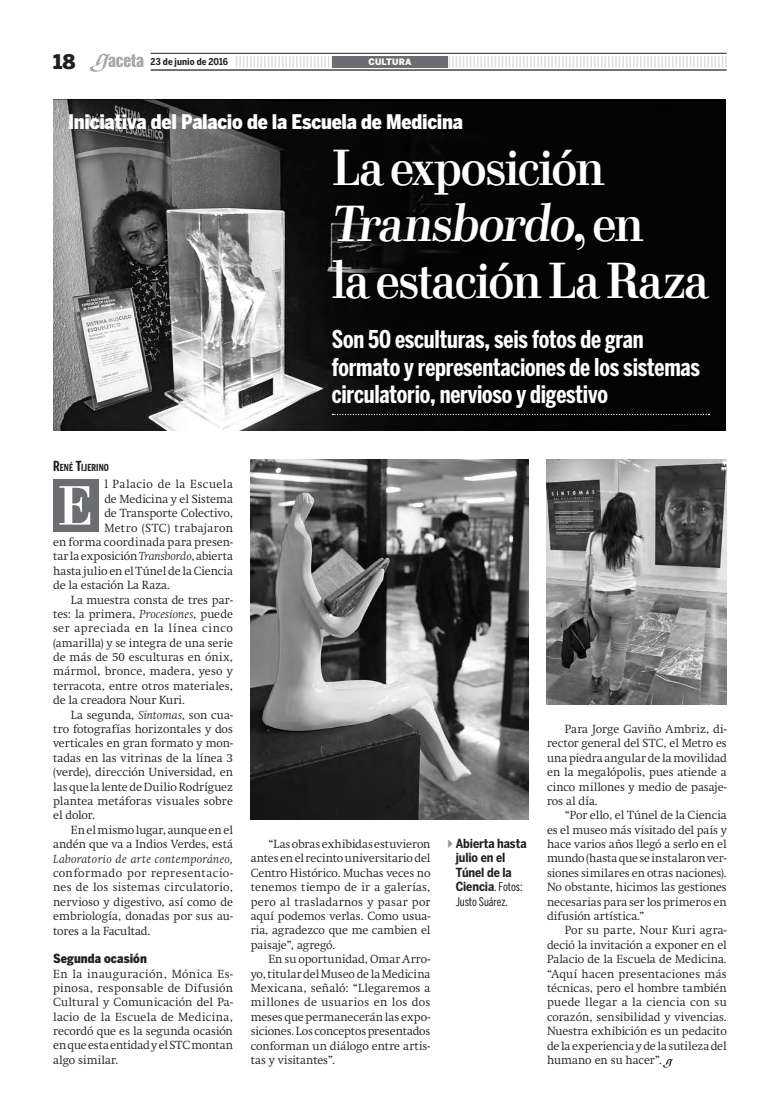
<style>
.page{position:relative;width:780px;height:1117px;background:#fff}
.page>*{position:absolute;margin:0;border:0;box-sizing:border-box;transform-origin:0 0}
._3_0_Tex_Cap_4{font:700 56.38px "Cellini TF";color:#fff}
._1_0_Cabeza_Principa{font:700 51.25px/56.4px "Cellini TF";letter-spacing:-.03em;color:#fff;scale:.95 1}
._2_0_Sumario_2{font:700 extra-condensed 24.38px/27.5px "Benton Sans";letter-spacing:-.01em;color:#fff}
._0_0_Balazo{font:900 condensed 20px "Benton Sans";letter-spacing:-.015em;color:#fff}
.t1{font:900 20px "Benton Sans";color:#231f20}
.t2{font:700 condensed 12.5px/14.4px "Benton Sans";letter-spacing:-.005em;color:#231f20}
._3_0_Descanso{font:900 condensed 12.5px "Benton Sans";letter-spacing:.005em;color:#231f20}
.t3{font:extra-condensed 11.88px "Benton Sans";letter-spacing:-.005em;color:#231f20}
._3_0_Texto{font:300 11.62px/14.4px "Swift";color:#231f20;text-align:justify}
._3_0_Tex_s_sangria{font:300 11.62px/14.4px "Swift";letter-spacing:-.005em;color:#231f20;text-align:justify}
._3_0_Tex_Cap_4-2{font:300 11.62px "Swift";letter-spacing:.01em;color:#231f20}
._3_0_Tex_Cap_4-3{font:300 11.62px "Swift";letter-spacing:.03em;color:#231f20}
._3_0_Tex_Cap_4-4{font:300 11.62px "Swift";letter-spacing:.04em;color:#231f20}
._4_0_Crédito_nota{font:700 extra-condensed 9.62px "Benton Sans";letter-spacing:.01em;color:#231f20}
.t4{font:700 condensed 9.38px "Benton Sans";letter-spacing:.01em;color:#231f20}
.t5{font:900 8.75px "Benton Sans";letter-spacing:.015em;color:#fff}
.s1{font-size:13.75px}
.s2{font-style:italic}
.s3{font-weight:400;font-stretch:extra-condensed;font-size:11.88px}
</style>
<div class="page">
<svg style="left:236px;top:56px;width:490px;height:11px"></svg>
<div style="left:332px;top:56px;width:115px;height:11px;background:#6c6d70"></div>
<hr style="left:151px;top:53px;width:575px;height:1px;background:#231f20">
<hr style="left:151px;top:69px;width:575px;height:2px;background:#231f20">
<svg style="left:89px;top:53px;width:54px;height:19px"></svg>
<img style="left:53px;top:100px;width:672px;height:330px">
<div style="left:53px;top:478px;width:46px;height:53px;background:#6c6d70"></div>
<svg style="left:332px;top:414px;width:377px;height:1px"></svg>
<img style="left:250px;top:459px;width:279px;height:360px">
<img style="left:546px;top:459px;width:180px;height:245px">
<svg style="left:663px;top:1058px;width:9px;height:9px"></svg>
<p class="t1" style="left:53px;top:50px;width:24px">18</p>
<p class="t5" style="left:368px;top:57px;width:44px">CULTURA</p>
<p class="t4" style="left:151px;top:56px;width:79px">23 de junio de 2016</p>
<p class="_0_0_Balazo" style="left:68px;top:110px;width:396px">Iniciativa del Palacio de la Escuela de Medicina</p>
<p class="_1_0_Cabeza_Principa" style="left:332px;top:138px;width:398px">La exposición<br>Transbordo, e n<br>la estación La Raza</p>
<p class="_2_0_Sumario_2" style="left:332px;top:325px;width:370px">Son 50 esculturas, seis fotos de gran formato y representaciones de los sistemas circulatorio, nervioso y digestivo</p>
<p class="_4_0_Crédito_nota" style="left:53px;top:461px;width:57px"><span class="s1">R</span>ENÉ <span class="s1">T</span>IJERINO</p>
<p class="_3_0_Tex_Cap_4" style="left:57px;top:472px;width:37px">E</p>
<p class="_3_0_Tex_Cap_4-4" style="left:104px;top:477px;width:130px">l Palacio de la Escuela</p>
<p class="_3_0_Tex_Cap_4-2" style="left:104px;top:492px;width:130px">de Medicina y el Sistema</p>
<p class="_3_0_Tex_Cap_4-2" style="left:104px;top:506px;width:130px">de Transporte Colectivo,</p>
<p class="_3_0_Tex_Cap_4-3" style="left:104px;top:520px;width:130px">Metro (STC) trabajaron</p>
<p class="_3_0_Tex_Cap_4-2" style="left:53px;top:535px;width:181px">en forma coordinada para presen-</p>
<p class="_3_0_Tex_Cap_4-2" style="left:53px;top:549px;width:181px">tar la exposición <span class="s2">Transbordo</span>, abierta</p>
<p class="_3_0_Tex_Cap_4-2" style="left:53px;top:564px;width:181px">hasta julio en el Túnel de la Ciencia</p>
<p class="_3_0_Tex_Cap_4-2" style="left:53px;top:578px;width:118px">de la estación La Raza.</p>
<p class="_3_0_Texto" style="left:53px;top:592px;width:181px;text-indent:18px">La muestra consta de tres par&shy;tes: la primera, <span class="s2">Procesiones</span>, puede ser apreciada en la línea cinco (amarilla) y se integra de una serie de más de 50 esculturas en ónix, mármol, bronce, madera, yeso y terracota, entre otros materiales, de la creadora Nour Kuri.</p>
<p class="_3_0_Texto" style="left:53px;top:707px;width:181px;text-indent:18px">La segunda, <span class="s2">Síntomas</span>, son cua&shy;tro fotografías horizontales y dos verticales en gran formato y mon&shy;tadas en las vitrinas de la línea 3 (verde), dirección Universidad, en las que la lente de Duilio Rodríguez plantea metáforas visuales sobre el dolor.</p>
<p class="_3_0_Texto" style="left:53px;top:822px;width:181px;text-indent:18px">En el mismo lugar, aunque en el andén que va a Indios Verdes, está <span class="s2">Laboratorio de arte contemporáneo, </span>conformado por representacio&shy;nes de los sistemas circulatorio, nervioso y digestivo, así como de embriología, donadas por sus au&shy;tores a la Facultad.</p>
<p class="_3_0_Descanso" style="left:53px;top:950px;width:95px">Segunda ocasión</p>
<p class="_3_0_Tex_s_sangria" style="left:53px;top:966px;width:181px">En la inauguración, Mónica Es&shy;pinosa, responsable de Difusión Cultural y Comunicación del Pa&shy;lacio de la Escuela de Medicina, recordó que es la segunda ocasión en que esta entidad y el STC montan algo similar.</p>
<p class="_3_0_Texto" style="left:251px;top:836px;width:181px;text-indent:18px">“Las obras exhibidas estuvieron antes en el recinto universitario del Centro Histórico. Muchas veces no tenemos tiempo de ir a galerías, pero al trasladarnos y pasar por aquí podemos verlas. Como usua&shy;ria, agradezco que me cambien el paisaje”, agregó.</p>
<p class="_3_0_Texto" style="left:251px;top:951px;width:181px;text-indent:18px">En su oportunidad, Omar Arro&shy;yo, titular del Museo de la Medicina Mexicana, señaló: “Llegaremos a millones de usuarios en los dos meses que permanecerán las expo&shy;siciones. Los conceptos presentados conforman un diálogo entre artis&shy;tas y visitantes”.</p>
<p class="t2" style="left:455px;top:836px;width:72px">Abierta hasta julio en el<br>Túnel de la<br>Ciencia<span class="s3">. Fotos:</span></p>
<p class="t3" style="left:455px;top:894px;width:54px">Justo Suárez.</p>
<p class="_3_0_Texto" style="left:547px;top:721px;width:181px;text-indent:18px">Para Jorge Gaviño Ambriz, di&shy;rector general del STC, el Metro es una piedra angular de la movilidad en la megalópolis, pues atiende a cinco millones y medio de pasaje&shy;ros al día.</p>
<p class="_3_0_Texto" style="left:547px;top:807px;width:181px;text-indent:18px">“Por ello, el Túnel de la Ciencia es el museo más visitado del país y hace varios años llegó a serlo en el mundo (hasta que se instalaron ver&shy;siones similares en otras naciones).<br>No obstante, hicimos las gestiones necesarias para ser los primeros en difusión artística.”</p>
<p class="_3_0_Texto" style="left:547px;top:923px;width:181px;text-indent:18px">Por su parte, Nour Kuri agra&shy;deció la invitación a exponer en el Palacio de la Escuela de Medicina. “Aquí hacen presentaciones más técnicas, pero el hombre también puede llegar a la ciencia con su corazón, sensibilidad y vivencias.<br>Nuestra exhibición es un pedacito de la experiencia y de la sutileza del humano en su hacer”.</p>
</div>
